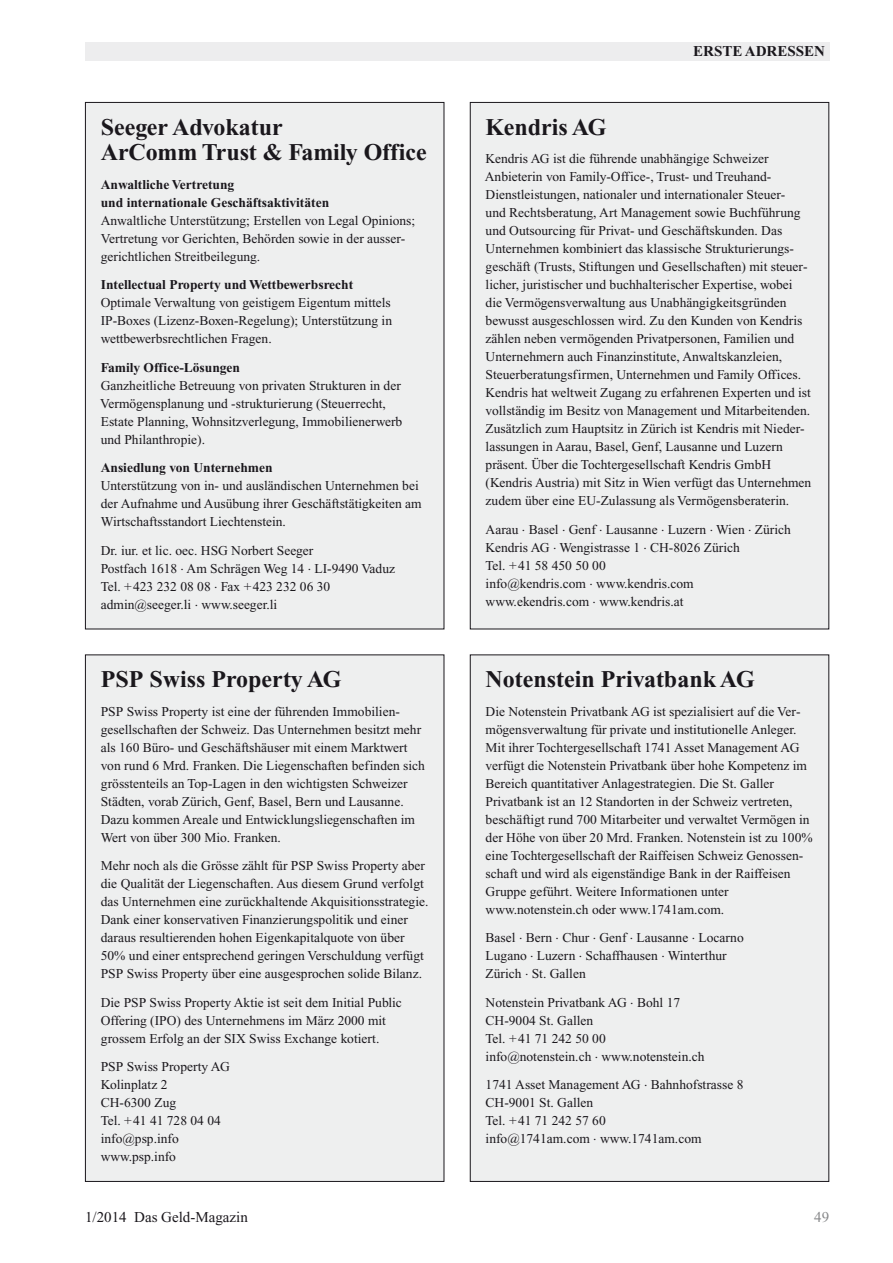
<style>
.page{position:relative;width:893px;height:1263px;background:#fff}
.page>*{position:absolute;margin:0;border:0;box-sizing:border-box;transform-origin:0 0}
.t1{font:700 24px/25.5px "Times New Roman PS Std";color:#1a171c}
.t2{font:15px "Times New Roman PS Std";color:#1a171c}
.t3{font:700 15px "Times New Roman PS Std";color:#1a171c}
.t4{font:15px "Times New Roman PS Std";color:#87888a}
.t5{font:13.5px/18px "Times New Roman PS Std";color:#1a171c}
.t6{font:700 13.5px/18px "Times New Roman PS Std";color:#1a171c}
</style>
<div class="page">
<div style="left:85px;top:43px;width:744px;height:18px;background:#ededee"></div>
<div style="left:470px;top:655px;width:359px;height:526px;background:#eeefef"></div>
<div style="left:470px;top:102px;width:359px;height:527px;background:#eeefef"></div>
<div style="left:85px;top:102px;width:359px;height:527px;background:#eeefef"></div>
<div style="left:85px;top:655px;width:359px;height:526px;background:#eeefef"></div>
<h1 class="t1" style="left:101px;top:116px;width:327px">Seeger Advokatur<br>ArComm Trust &amp; Family Office</h1>
<p class="t6" style="left:101px;top:176px;width:230px">Anwaltliche Vertretung<br>und internationale Geschäftsaktivitäten</p>
<p class="t5" style="left:101px;top:212px;width:316px">Anwaltliche Unterstützung; Erstellen von Legal Opinions;<br>Vertretung vor Gerichten, Behörden sowie in der ausser - gerichtlichen Streitbeilegung.</p>
<p class="t6" style="left:101px;top:277px;width:254px">Intellectual Property und Wettbewerbsrecht</p>
<p class="t5" style="left:101px;top:295px;width:293px;text-align:justify">Optimale Verwaltung von geistigem Eigentum mittels IP-Boxes (Lizenz-Boxen-Regelung); Unterstützung in wettbewerbsrechtlichen Fragen.</p>
<p class="t6" style="left:101px;top:359px;width:141px">Family Office-Lösungen</p>
<p class="t5" style="left:100px;top:377px;width:304px">Ganzheitliche Betreuung von privaten Strukturen in der Vermögensplanung und -strukturierung (Steuerrecht, Estate Planning, Wohnsitzverlegung, Immobilienerwerb und Philanthropie).</p>
<p class="t6" style="left:101px;top:460px;width:173px">Ansiedlung von Unternehmen</p>
<p class="t5" style="left:101px;top:478px;width:322px">Unterstützung von in- und ausländischen Unternehmen bei der Aufnahme und Ausübung ihrer Geschäftstätigkeiten am<br>Wirtschaftsstandort Liechtenstein.</p>
<p class="t5" style="left:101px;top:542px;width:296px">Dr. iur. et lic. oec. HSG Norbert Seeger<br>Postfach 1618 . Am Schrägen Weg 14 . LI-9490 Vaduz Tel. +423 232 08 08 . Fax +423 232 06 30 admin@seeger.li . www.seeger.li</p>
<h1 class="t1" style="left:101px;top:668px;width:242px">PSP Swiss Property AG</h1>
<p class="t5" style="left:101px;top:703px;width:326px">PSP Swiss Property ist eine der führenden Immobilien - gesellschaften der Schweiz. Das Unternehmen besitzt mehr als 160 Büro- und Geschäftshäuser mit einem Marktwert von rund 6 Mrd. Franken. Die Liegenschaften befinden sich grösstenteils an Top-Lagen in den wichtigsten Schweizer Städten, vorab Zürich, Genf, Basel, Bern und Lausanne.<br>Dazu kommen Areale und Entwicklungsliegenschaften im Wert von über 300 Mio. Franken.</p>
<p class="t5" style="left:101px;top:858px;width:329px">Mehr noch als die Grösse zählt für PSP Swiss Property aber die Qualität der Liegenschaften. Aus diesem Grund verfolgt das Unternehmen eine zurückhaltende Akquisitionsstrategie.<br>Dank einer konservativen Finanzierungspolitik und einer daraus resultierenden hohen Eigenkapitalquote von über 50% und einer entsprechend geringen Verschuldung verfügt PSP Swiss Property über eine ausgesprochen solide Bilanz.</p>
<p class="t5" style="left:101px;top:994px;width:303px">Die PSP Swiss Property Aktie ist seit dem Initial Public<br>Offering (IPO) des Unternehmens im März 2000 mit grossem Erfolg an der SIX Swiss Exchange kotiert.</p>
<p class="t5" style="left:101px;top:1059px;width:131px">PSP Swiss Property AG<br>Kolinplatz 2<br>CH-6300 Zug<br>Tel. +41 41 728 04 04 info@psp.info www.psp.info</p>
<p class="t3" style="left:693px;top:46px;width:133px">ERSTE ADRESSEN</p>
<p class="t3" style="left:762px;top:46px;width:65px">PRIVATE</p>
<h1 class="t1" style="left:486px;top:116px;width:122px">Kendris AG</h1>
<p class="t5" style="left:485px;top:151px;width:328px">Kendris AG ist die führende unabhängige Schweizer Anbieterin von Family-Office-, Trust- und Treuhand-Dienstleistungen, nationaler und internationaler Steuer-<br>und Rechtsberatung, Art Management sowie Buchführung und Outsourcing für Privat- und Geschäftskunden. Das Unternehmen kombiniert das klassische Strukturierungs - geschäft (Trusts, Stiftungen und Gesellschaften) mit steuer&shy;licher, juristischer und buchhalterischer Expertise, wobei die Vermögensverwaltung aus Unabhängigkeitsgründen bewusst ausgeschlossen wird. Zu den Kunden von Kendris zählen neben vermögenden Privatpersonen, Familien und Unternehmern auch Finanzinstitute, Anwaltskanzleien, Steuerberatungsfirmen, Unternehmen und Family Offices.<br>Kendris hat weltweit Zugang zu erfahrenen Experten und ist vollständig im Besitz von Management und Mitarbeitenden.<br>Zusätzlich zum Hauptsitz in Zürich ist Kendris mit Nieder&shy;lassungen in Aarau, Basel, Genf, Lausanne und Luzern präsent. Über die Tochtergesellschaft Kendris GmbH (Kendris Austria) mit Sitz in Wien verfügt das Unternehmen zudem über eine EU-Zulassung als Vermögensberaterin.</p>
<p class="t5" style="left:486px;top:521px;width:307px">Aarau . Basel . Genf . Lausanne . Luzern . Wien . Zürich Kendris AG . Wengistrasse 1 . CH-8026 Zürich<br>Tel. +41 58 450 50 00<br>info@kendris.com . www.kendris.com www.ekendris.com . www.kendris.at</p>
<h1 class="t1" style="left:486px;top:668px;width:271px">Notenstein Privatbank AG</h1>
<p class="t5" style="left:486px;top:703px;width:329px">Die Notenstein Privatbank AG ist spezialisiert auf die Ver&shy;mögensverwaltung für private und institutionelle Anleger.<br>Mit ihrer Tochtergesellschaft 1741 Asset Management AG verfügt die Notenstein Privatbank über hohe Kompetenz im Bereich quantitativer Anlagestrategien. Die St. Galler Privatbank ist an 12 Standorten in der Schweiz vertreten, beschäftigt rund 700 Mitarbeiter und verwaltet Vermögen in der Höhe von über 20 Mrd. Franken. Notenstein ist zu 100% eine Tochtergesellschaft der Raiffeisen Schweiz Genossen&shy;schaft und wird als eigenständige Bank in der Raiffeisen Gruppe geführt. Weitere Informationen unter www.notenstein.ch oder www.1741am.com.</p>
<p class="t5" style="left:486px;top:930px;width:260px">Basel . Bern . Chur . Genf . Lausanne . Locarno<br>Lugano . Luzern . Schaffhausen . Winterthur<br>Zürich . St. Gallen</p>
<p class="t5" style="left:486px;top:994px;width:220px">Notenstein Privatbank AG . Bohl 17<br>CH-9004 St. Gallen<br>Tel. +41 71 242 50 00 info@notenstein.ch . www.notenstein.ch</p>
<p class="t5" style="left:486px;top:1077px;width:259px">1741 Asset Management AG . Bahnhofstrasse 8<br>CH-9001 St. Gallen<br>Tel. +41 71 242 57 60<br>info@1741am.com . www.1741am.com</p>
<p class="t2" style="left:85px;top:1212px;width:164px">1/2014 Das Geld-Magazin</p>
<p class="t4" style="left:814px;top:1212px;width:16px">49</p>
</div>
